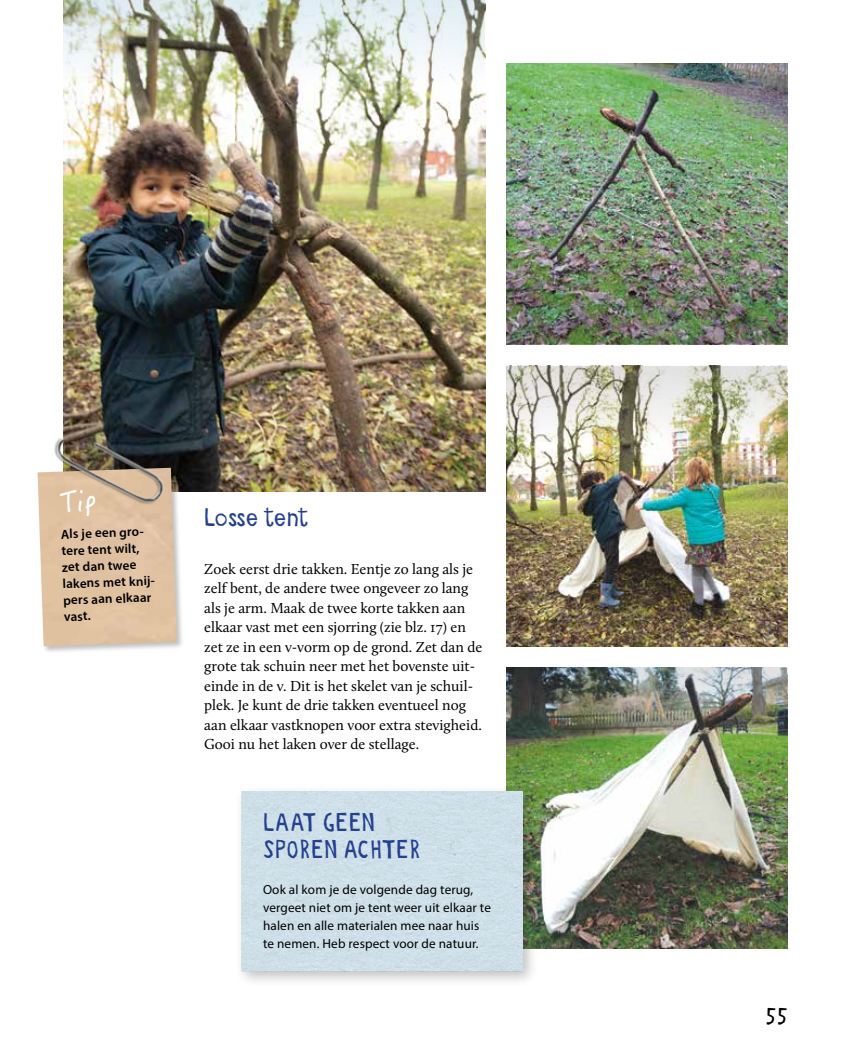
<style>
.page{position:relative;width:851px;height:1063px;background:#fff}
.page>*{position:absolute;margin:0;border:0;box-sizing:border-box;transform-origin:0 0}
.t1{font:24px/27px "Ritaglio";color:#25408f}
.t2{font:21px "Ritaglio";color:#000}
.t3{font:15px/19.5px "Calluna";color:#000}
.t4{font:13.2px/18px "Myriad Pro";letter-spacing:.01em;color:#000}
.t5{font:600 13.2px/16.5px "Myriad Pro";color:#000}
</style>
<div class="page">
<img style="left:506px;top:748px;width:281px;height:200px">
<img style="left:506px;top:64px;width:281px;height:146px">
<img style="left:506px;top:446px;width:281px;height:200px">
<img style="left:64px;top:89px;width:421px;height:402px">
<img style="left:506px;top:668px;width:281px;height:80px">
<img style="left:506px;top:366px;width:281px;height:80px">
<img style="left:64px;top:0;width:421px;height:89px">
<img style="left:506px;top:210px;width:281px;height:134px">
<div style="left:234px;top:785px;width:304px;height:203px;background:#000;opacity:.25"></div>
<div style="left:242px;top:792px;width:280px;height:179px;background:#cedfe8"></div>
<div style="left:36px;top:466px;width:148px;height:188px;background:#000;opacity:.25"></div>
<img style="left:38px;top:468px;width:139px;height:178px">
<img style="left:48px;top:434px;width:126px;height:76px">
<svg style="left:60px;top:489px;width:36px;height:27px"></svg>
<p class="t5" style="left:61px;top:526px;width:94px;rotate:-2deg">Als je een gro&shy;tere tent wilt, zet dan twee lakens met knij&shy;pers aan elkaar vast.</p>
<p class="t1" style="left:204px;top:506px;width:106px">LOSSE TENT</p>
<p class="t3" style="left:204px;top:559px;width:280px">Zoek eerst drie takken. Eentje zo lang als je zelf bent, de andere twee ongeveer zo lang als je arm. Maak de twee korte takken aan elkaar vast met een sjorring (zie blz. 17) en zet ze in een v-vorm op de grond. Zet dan de grote tak schuin neer met het bovenste uit&shy;einde in de v. Dit is het skelet van je schuil&shy;plek. Je kunt de drie takken eventueel nog aan elkaar vastknopen voor extra stevigheid.<br>Gooi nu het laken over de stellage.</p>
<p class="t1" style="left:263px;top:811px;width:74px">LAAT GEEN<br>SPOREN</p>
<p class="t1" style="left:343px;top:838px;width:65px">ACHTER</p>
<p class="t4" style="left:263px;top:881px;width:229px">Ook al kom je de volgende dag terug, vergeet niet om je tent weer uit elkaar te halen en alle materialen mee naar huis te nemen. Heb respect voor de natuur.</p>
<p class="t2" style="left:765px;top:1003px;width:23px">55</p>
</div>
